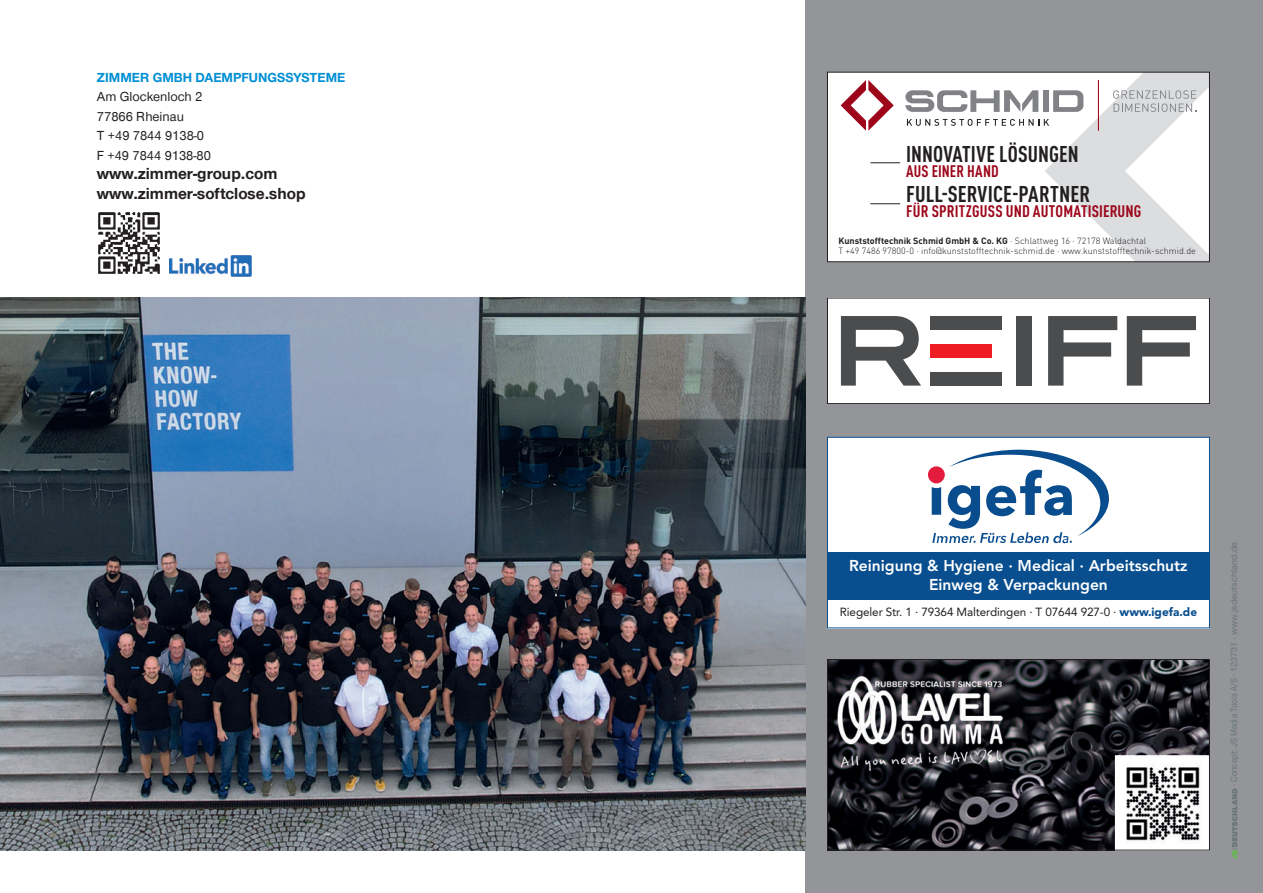
<style>
.page{position:relative;width:1263px;height:893px;background:#fff}
.page>*{position:absolute;margin:0;border:0;box-sizing:border-box;transform-origin:0 0}
.t1{font:700 condensed 22.5px "DINOT";letter-spacing:.005em;color:#231f20}
.t2{font:700 16.5px/19.5px "Zimmer Group Sans";color:#231f20}
.t3{font:700 condensed 16.5px "DINOT";letter-spacing:.01em;color:#9d061a}
.t4{font:800 15.6px/19.5px "Avenir LT Std";color:#fff;text-align:center}
.t5{font:13.5px/19.5px "Zimmer Group Sans";color:#231f20}
.t6{font:700 13.5px "Zimmer Group Sans";color:#008fd5}
.t7{font:11.7px "Avenir LT Std";letter-spacing:-.01em;color:#231f20}
.t8{font:300 9px "DINOT";color:#231f20}
.t9{font:700 9px "DIN";color:#231f20}
.t10{font:9px "Helvetica Neue LT Std";letter-spacing:.005em;color:#6a757b;scale:.87 1}
.s1{font-family:"DINOT";font-weight:300}
.s2{font-weight:900;color:#094e8e}
</style>
<div class="page">
<img style="left:98px;top:212px;width:62px;height:62px">
<img style="left:169px;top:256px;width:82px;height:21px">
<div style="left:806px;top:0;width:457px;height:893px;background:#939598"></div>
<svg style="left:1231px;top:789px;width:6px;height:70px"></svg>
<div style="left:827px;top:437px;width:383px;height:191px;background:#fff"></div>
<div style="left:928px;top:466px;width:17px;height:17px;background:#e31b3c;border-radius:50%"></div>
<svg style="left:932px;top:450px;width:177px;height:93px"></svg>
<div style="left:827px;top:553px;width:383px;height:47px;background:#094e8e"></div>
<div style="left:827px;top:437px;width:383px;height:191px;border:1px solid #094e8e"></div>
<img style="left:829px;top:661px;width:379px;height:187px">
<div style="left:827px;top:659px;width:383px;height:191px;border:1px solid #231f20"></div>
<div style="left:827px;top:72px;width:382px;height:190px;background:#fff"></div>
<svg style="left:841px;top:80px;width:53px;height:51px"></svg>
<hr style="left:870px;top:203px;width:30px;height:1px;background:#231f20">
<hr style="left:870px;top:162px;width:30px;height:1px;background:#231f20">
<svg style="left:905px;top:74px;width:303px;height:186px"></svg>
<div style="left:827px;top:72px;width:383px;height:190px;border:1px solid #231f20"></div>
<div style="left:827px;top:298px;width:383px;height:106px;background:#fff"></div>
<div style="left:930px;top:372px;width:71px;height:14px;background:#4b4c4d"></div>
<div style="left:930px;top:344px;width:61px;height:14px;background:#ee1d23"></div>
<div style="left:1016px;top:316px;width:16px;height:70px;background:#4b4c4d"></div>
<div style="left:930px;top:316px;width:71px;height:14px;background:#4b4c4d"></div>
<svg style="left:841px;top:316px;width:80px;height:70px"></svg>
<svg style="left:1048px;top:316px;width:69px;height:70px"></svg>
<svg style="left:1127px;top:316px;width:69px;height:70px"></svg>
<div style="left:827px;top:298px;width:383px;height:106px;border:1px solid #231f20"></div>
<img style="left:0;top:298px;width:806px;height:552px">
<h3 class="t6" style="left:97px;top:68px;width:250px">ZIMMER GMBH DAEMPFUNGSSYSTEME</h3>
<h3 class="t5" style="left:97px;top:86px;width:115px">Am Glockenloch 2<br>77866 Rheinau<br>T +49 7844 9138-0<br>F +49 7844 9138-80</h3>
<h2 class="t2" style="left:97px;top:163px;width:210px">www.zimmer-group.com www.zimmer-softclose.shop</h2>
<h1 class="t1" style="left:906px;top:140px;width:174px">INNOVATIVE LÖSUNGEN</h1>
<h2 class="t3" style="left:906px;top:161px;width:94px">AUS EINER HAND</h2>
<h1 class="t1" style="left:906px;top:181px;width:185px">FULL-SERVICE-PARTNER</h1>
<h2 class="t3" style="left:906px;top:201px;width:237px">FÜR SPRITZGUSS UND AUTOMATISIERUNG</h2>
<p class="t9" style="left:838px;top:235px;width:309px">Kunststofftechnik Schmid GmbH &amp; Co. KG <span class="s1">· Schlattweg 16 · 72178 Waldachtal</span></p>
<p class="t8" style="left:838px;top:246px;width:359px">T +49 7486 97800-0 · info@kunststofftechnik-schmid.de · www.kunststofftechnik-schmid.de</p>
<h3 class="t4" style="left:849px;top:555px;width:340px">Reinigung &amp; Hygiene · Medical · Arbeitsschutz<br>Einweg &amp; Verpackungen</h3>
<p class="t7" style="left:840px;top:605px;width:359px">Riegeler Str. 1 · 79364 Malterdingen · T 07644 927-0 · <span class="s2">www.igefa.de</span></p>
<p class="t10" style="left:1228px;top:786px;width:282px;rotate:-90deg">· Concept: JS Media Tools A/S · 123731 · www.jsdeutschland.de</p>
</div>
